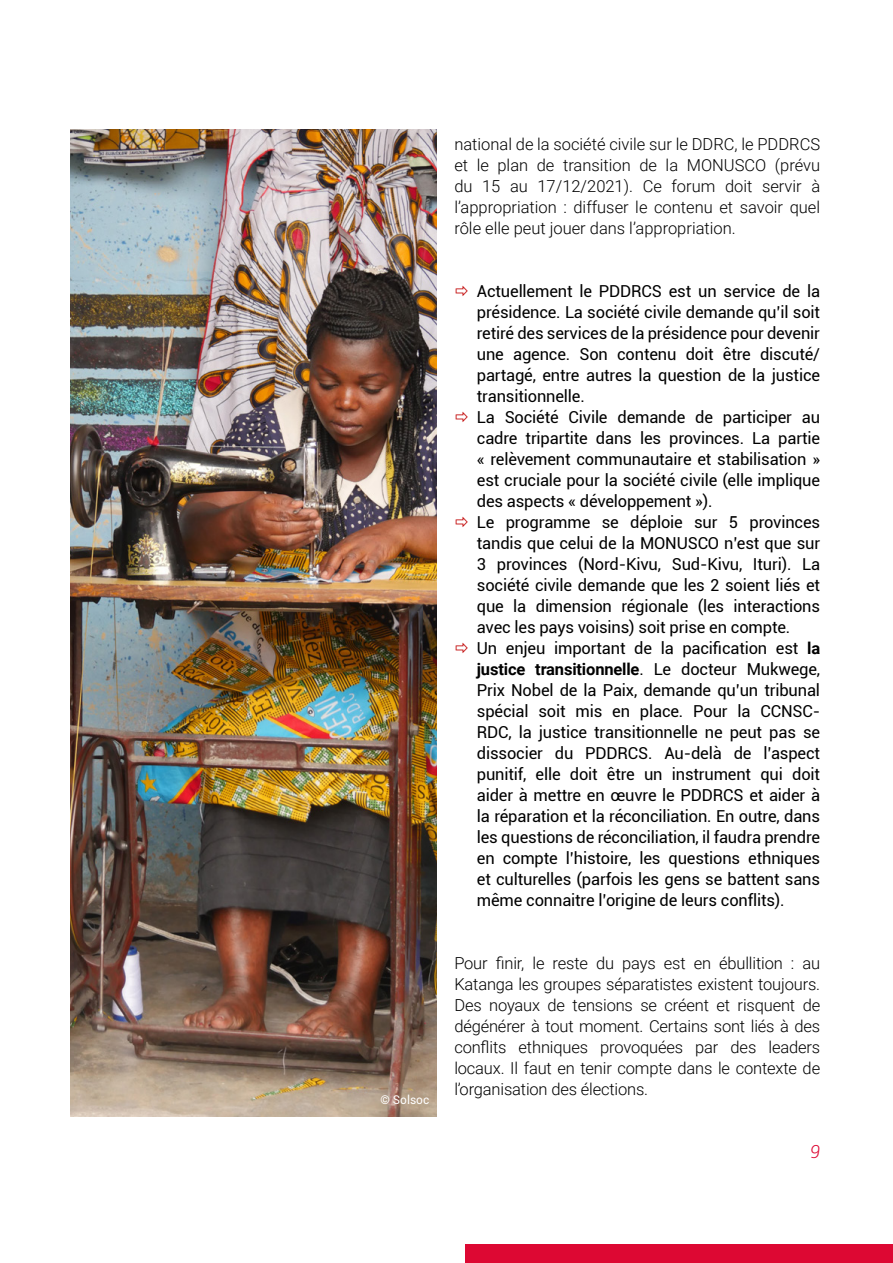
<style>
.page{position:relative;width:893px;height:1263px;background:#fff}
.page>*{position:absolute;margin:0;border:0;box-sizing:border-box;transform-origin:0 0}
.t1{font:italic 300 18px "Roboto";color:#dd0833}
.t2{font:16.5px/21px "Roboto";letter-spacing:-.01em;color:#000}
.t3{font:300 16.5px/21px "Roboto";letter-spacing:-.01em;color:#000;text-align:justify}
.t4{font:12px "Roboto";color:#fff}
.s1{font-weight:700}
</style>
<div class="page">
<div style="left:466px;top:1243px;width:427px;height:20px;background:#dd0833"></div>
<img style="left:70px;top:129px;width:366px;height:987px">
<p class="t4" style="left:380px;top:1091px;width:50px">© Solsoc</p>
<p class="t3" style="left:454px;top:133px;width:367px">national de la société civile sur le DDRC, le PDDRCS et le plan de transition de la MONUSCO (prévu du 15 au 17/12/2021). Ce forum doit servir à l’appropriation : diffuser le contenu et savoir quel rôle elle peut jouer dans l’appropriation.</p>
<p class="t2" style="left:477px;top:280px;width:345px">Actuellement le PDDRCS est un service de la présidence. La société civile demande qu’il soit retiré des services de la présidence pour devenir une agence. Son contenu doit être discuté/ partagé, entre autres la question de la justice transitionnelle.<br>La Société Civile demande de participer au cadre tripartite dans les provinces. La partie « relèvement communautaire et stabilisation » est cruciale pour la société civile (elle implique des aspects « développement »).<br>Le programme se déploie sur 5 provinces tandis que celui de la MONUSCO n’est que sur 3 provinces (Nord-Kivu, Sud-Kivu, Ituri). La société civile demande que les 2 soient liés et que la dimension régionale (les interactions avec les pays voisins) soit prise en compte.<br>Un enjeu important de la pacification est <span class="s1">la justice transitionnelle</span>. Le docteur Mukwege, Prix Nobel de la Paix, demande qu’un tribunal spécial soit mis en place. Pour la CCNSC-RDC, la justice transitionnelle ne peut pas se dissocier du PDDRCS. Au-delà de l’aspect punitif, elle doit être un instrument qui doit aider à mettre en œuvre le PDDRCS et aider à la réparation et la réconciliation. En outre, dans les questions de réconciliation, il faudra prendre en compte l’histoire, les questions ethniques et culturelles (parfois les gens se battent sans même connaitre l’origine de leurs conflits).</p>
<p class="t3" style="left:454px;top:952px;width:367px">Pour finir, le reste du pays est en ébullition : au Katanga les groupes séparatistes existent toujours.<br>Des noyaux de tensions se créent et risquent de dégénérer à tout moment. Certains sont liés à des conflits ethniques provoquées par des leaders locaux. Il faut en tenir compte dans le contexte de l’organisation des élections.</p>
<p class="t1" style="left:810px;top:1139px;width:11px">9</p>
</div>
